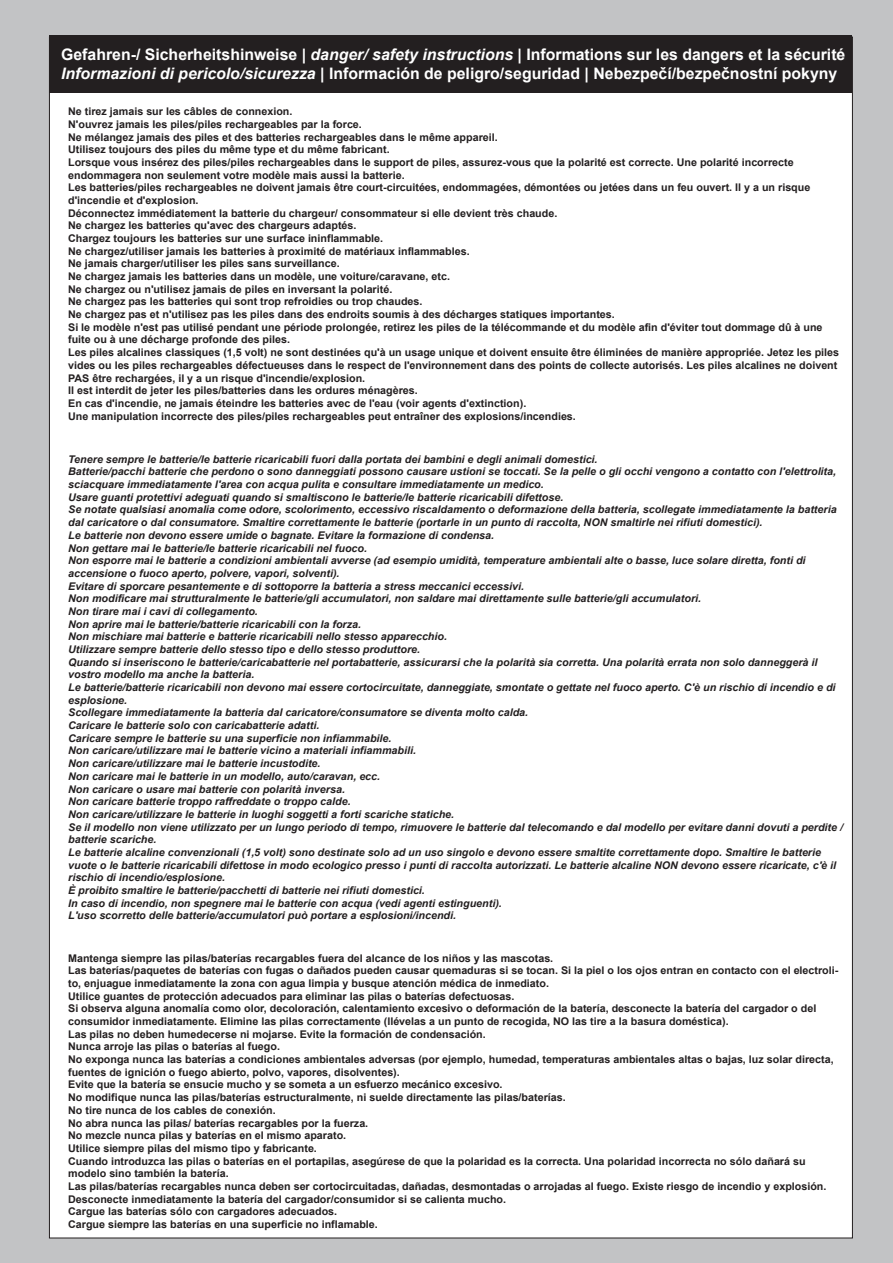
<style>
.page{position:relative;width:893px;height:1263px;background:#c2c3c5}
.page>*{position:absolute;margin:0;border:0;box-sizing:border-box;transform-origin:0 0}
.t1{font:700 15.9px/19px "Arial";color:#fff}
.t2{font:700 10.5px/12.8px "Arial";color:#231f20}
.t3{font:italic 700 10.5px/12.8px "Arial";color:#231f20}
.s1{font-style:italic}
</style>
<div class="page">
<div style="left:49px;top:37px;width:804px;height:1201px;background:#fff;border:1px solid #231f20"></div>
<div style="left:49px;top:35px;width:803px;height:58px;background:#231f20"></div>
<h1 class="t1" style="left:61px;top:46px;width:786px">Gefahren-/ Sicherheitshinweise | <span class="s1">danger/ safety instructions |</span> Informations sur les dangers et la sÈcuritÈ<br><span class="s1">Informazioni di pericolo/sicurezza |</span> Información de peligro/seguridad | Nebezpečí/bezpečnostní pokyny</h1>
<p class="t2" style="left:68px;top:106px;width:772px">Ne tirez jamais sur les c‚bles de connexion.<br>N'ouvrez jamais les piles/piles rechargeables par la force.<br>Ne mÈlangez jamais des piles et des batteries rechargeables dans le mÍme appareil.<br>Utilisez toujours des piles du mÍme type et du mÍme fabricant.<br>Lorsque vous insÈrez des piles/piles rechargeables dans le support de piles, assurez-vous que la polaritÈ est correcte. Une polaritÈ incorrecte endommagera non seulement votre modËle mais aussi la batterie.<br>Les batteries/piles rechargeables ne doivent jamais Ítre court-circuitÈes, endommagÈes, dÈmontÈes ou jetÈes dans un feu ouvert. Il y a un risque d'incendie et d'explosion.<br>DÈconnectez immÈdiatement la batterie du chargeur/ consommateur si elle devient trËs chaude.<br>Ne chargez les batteries qu'avec des chargeurs adaptÈs.<br>Chargez toujours les batteries sur une surface ininflammable.<br>Ne chargez/utiliser jamais les batteries ‡ proximitÈ de matÈriaux inflammables.<br>Ne jamais charger/utiliser les piles sans surveillance.<br>Ne chargez jamais les batteries dans un modËle, une voiture/caravane, etc.<br>Ne chargez ou n'utilisez jamais de piles en inversant la polaritÈ.<br>Ne chargez pas les batteries qui sont trop refroidies ou trop chaudes.<br>Ne chargez pas et n'utilisez pas les piles dans des endroits soumis ‡ des dÈcharges statiques importantes.<br>Si le modËle n'est pas utilisÈ pendant une pÈriode prolongÈe, retirez les piles de la tÈlÈcommande et du modËle afin d'Èviter tout dommage d˚ ‡ une fuite ou ‡ une dÈcharge profonde des piles.<br>Les piles alcalines classiques (1,5 volt) ne sont destinÈes qu'‡ un usage unique et doivent ensuite Ítre ÈliminÈes de maniËre appropriÈe. Jetez les piles vides ou les piles rechargeables dÈfectueuses dans le respect de l'environnement dans des points de collecte autorisÈs. Les piles alcalines ne doivent PAS Ítre rechargÈes, il y a un risque d'incendie/explosion.<br>Il est interdit de jeter les piles/batteries dans les ordures mÈnagËres.<br>En cas d'incendie, ne jamais Èteindre les batteries avec de l'eau (voir agents d'extinction).<br>Une manipulation incorrecte des piles/piles rechargeables peut entraÓner des explosions/incendies.</p>
<p class="t3" style="left:68px;top:454px;width:776px">Tenere sempre le batterie/le batterie ricaricabili fuori dalla portata dei bambini e degli animali domestici.<br>Batterie/pacchi batterie che perdono o sono danneggiati possono causare ustioni se toccati. Se la pelle o gli occhi vengono a contatto con l'elettrolita, sciacquare immediatamente l'area con acqua pulita e consultare immediatamente un medico.<br>Usare guanti protettivi adeguati quando si smaltiscono le batterie/le batterie ricaricabili difettose.<br>Se notate qualsiasi anomalia come odore, scolorimento, eccessivo riscaldamento o deformazione della batteria, scollegate immediatamente la batteria dal caricatore o dal consumatore. Smaltire correttamente le batterie (portarle in un punto di raccolta, NON smaltirle nei rifiuti domestici).<br>Le batterie non devono essere umide o bagnate. Evitare la formazione di condensa.<br>Non gettare mai le batterie/le batterie ricaricabili nel fuoco.<br>Non esporre mai le batterie a condizioni ambientali avverse (ad esempio umidità, temperature ambientali alte o basse, luce solare diretta, fonti di accensione o fuoco aperto, polvere, vapori, solventi).<br>Evitare di sporcare pesantemente e di sottoporre la batteria a stress meccanici eccessivi.<br>Non modificare mai strutturalmente le batterie/gli accumulatori, non saldare mai direttamente sulle batterie/gli accumulatori.<br>Non tirare mai i cavi di collegamento.<br>Non aprire mai le batterie/batterie ricaricabili con la forza.<br>Non mischiare mai batterie e batterie ricaricabili nello stesso apparecchio.<br>Utilizzare sempre batterie dello stesso tipo e dello stesso produttore.<br>Quando si inseriscono le batterie/caricabatterie nel portabatterie, assicurarsi che la polarità sia corretta. Una polarità errata non solo danneggerà il vostro modello ma anche la batteria.<br>Le batterie/batterie ricaricabili non devono mai essere cortocircuitate, danneggiate, smontate o gettate nel fuoco aperto. C'Ë un rischio di incendio e di esplosione.<br>Scollegare immediatamente la batteria dal caricatore/consumatore se diventa molto calda.<br>Caricare le batterie solo con caricabatterie adatti.<br>Caricare sempre le batterie su una superficie non infiammabile.<br>Non caricare/utilizzare mai le batterie vicino a materiali infiammabili.<br>Non caricare/utilizzare mai le batterie incustodite.<br>Non caricare mai le batterie in un modello, auto/caravan, ecc.<br>Non caricare o usare mai batterie con polarità inversa.<br>Non caricare batterie troppo raffreddate o troppo calde.<br>Non caricare/utilizzare le batterie in luoghi soggetti a forti scariche statiche.<br>Se il modello non viene utilizzato per un lungo periodo di tempo, rimuovere le batterie dal telecomando e dal modello per evitare danni dovuti a perdite / batterie scariche.<br>Le batterie alcaline convenzionali (1,5 volt) sono destinate solo ad un uso singolo e devono essere smaltite correttamente dopo. Smaltire le batterie vuote o le batterie ricaricabili difettose in modo ecologico presso i punti di raccolta autorizzati. Le batterie alcaline NON devono essere ricaricate, c'è il rischio di incendio/esplosione.<br>» proibito smaltire le batterie/pacchetti di batterie nei rifiuti domestici.<br>In caso di incendio, non spegnere mai le batterie con acqua (vedi agenti estinguenti).<br>L'uso scorretto delle batterie/accumulatori puÚ portare a esplosioni/incendi.</p>
<p class="t2" style="left:68px;top:952px;width:772px">Mantenga siempre las pilas/baterÌas recargables fuera del alcance de los niÒos y las mascotas.<br>Las baterÌas/paquetes de baterÌas con fugas o daÒados pueden causar quemaduras si se tocan. Si la piel o los ojos entran en contacto con el electroli&shy;to, enjuague inmediatamente la zona con agua limpia y busque atenciÛn mÈdica de inmediato.<br>Utilice guantes de protecciÛn adecuados para eliminar las pilas o baterÌas defectuosas.<br>Si observa alguna anomalÌa como olor, decoloraciÛn, calentamiento excesivo o deformaciÛn de la baterÌa, desconecte la baterÌa del cargador o del consumidor inmediatamente. Elimine las pilas correctamente (llévelas a un punto de recogida, NO las tire a la basura doméstica).<br>Las pilas no deben humedecerse ni mojarse. Evite la formaciÛn de condensaciÛn.<br>Nunca arroje las pilas o baterÌas al fuego.<br>No exponga nunca las baterÌas a condiciones ambientales adversas (por ejemplo, humedad, temperaturas ambientales altas o bajas, luz solar directa, fuentes de igniciÛn o fuego abierto, polvo, vapores, disolventes).<br>Evite que la baterÌa se ensucie mucho y se someta a un esfuerzo mec·nico excesivo.<br>No modifique nunca las pilas/baterÌas estructuralmente, ni suelde directamente las pilas/baterÌas.<br>No tire nunca de los cables de conexiÛn.<br>No abra nunca las pilas/ baterÌas recargables por la fuerza.<br>No mezcle nunca pilas y baterÌas en el mismo aparato.<br>Utilice siempre pilas del mismo tipo y fabricante.<br>Cuando introduzca las pilas o baterías en el portapilas, asegúrese de que la polaridad es la correcta. Una polaridad incorrecta no sólo dañará su modelo sino tambiÈn la baterÌa.<br>Las pilas/baterÌas recargables nunca deben ser cortocircuitadas, daÒadas, desmontadas o arrojadas al fuego. Existe riesgo de incendio y explosiÛn.<br>Desconecte inmediatamente la baterÌa del cargador/consumidor si se calienta mucho.<br>Cargue las baterÌas sÛlo con cargadores adecuados.<br>Cargue siempre las baterÌas en una superficie no inflamable.</p>
</div>
